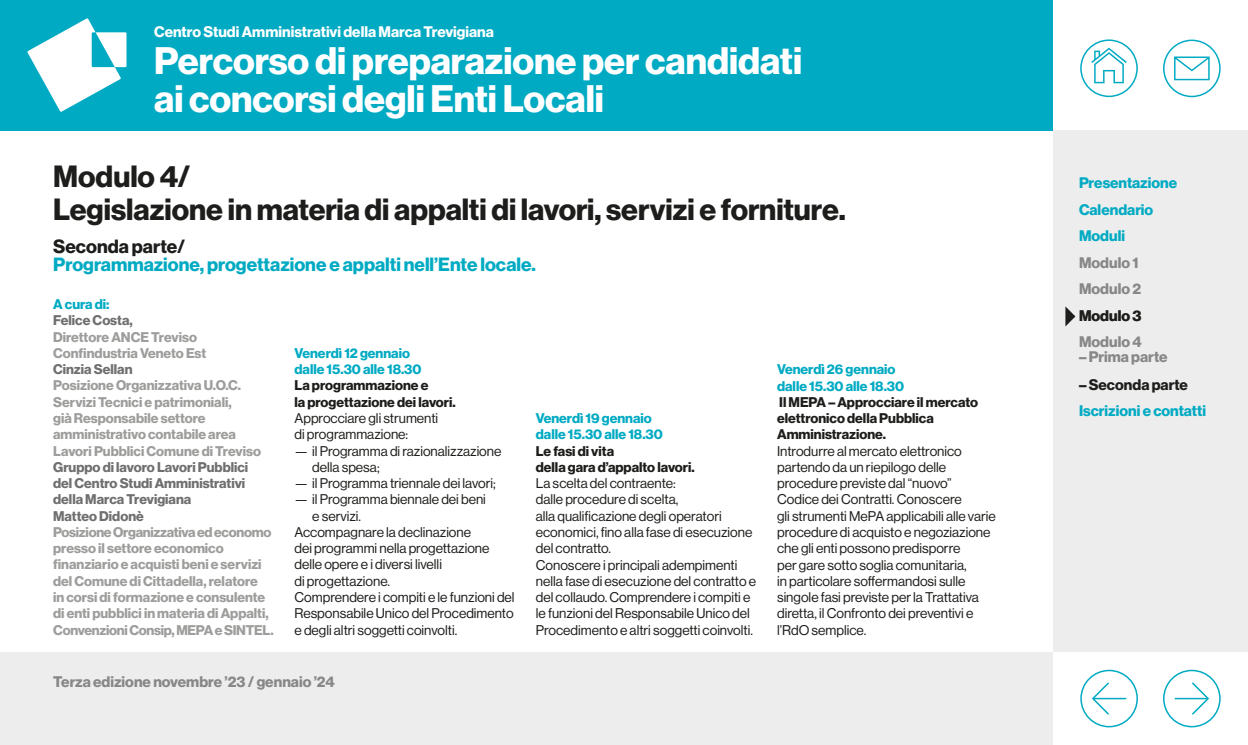
<style>
.page{position:relative;width:1248px;height:745px;background:#fff}
.page>*{position:absolute;margin:0;border:0;box-sizing:border-box;transform-origin:0 0}
.t1{font:37.5px/37.5px "N Haas Grotesk DS Pro 75 Bd";letter-spacing:-.005em;color:#fff}
.t2{font:30px/32.5px "N Haas Grotesk DS Pro 75 Bd";color:#1d1d1b}
.t3{font:18.75px "N Haas Grotesk DS Pro 75 Bd";color:#00aac3}
.t4{font:18.75px "N Haas Grotesk DS Pro 75 Bd";color:#1d1d1b}
.t5{font:15px/26.5px "N Haas Grotesk DS Pro 75 Bd";color:#878787}
.t6{font:15px/26.5px "N Haas Grotesk DS Pro 75 Bd";color:#00aac3}
.t7{font:15px "N Haas Grotesk DS Pro 75 Bd";color:#fff}
.t8{font:15px "N Haas Grotesk DS Pro 75 Bd";color:#1d1d1b}
.t9{font:13.75px/16.2px "N Haas Grotesk DS Pro 55 Rg";color:#1d1d1b}
.t10{font:13.75px/16.2px "N Haas Grotesk DS Pro 75 Bd";color:#9d9d9c}
.t11{font:13.75px/16.2px "N Haas Grotesk DS Pro 75 Bd";color:#1d1d1b}
.t12{font:13.75px/16.2px "N Haas Grotesk DS Pro 75 Bd";color:#00aac3}
.t13{font:13.75px/16.2px "N Haas Grotesk DS Pro 75 Bd";color:#706f6f}
</style>
<div class="page">
<div style="left:1052px;top:130px;width:195px;height:521px;background:#ededed"></div>
<div style="left:0;top:0;width:1052px;height:130px;background:#00aac3"></div>
<svg style="left:27px;top:18px;width:99px;height:94px"></svg>
<div style="left:0;top:651px;width:1052px;height:93px;background:#ededed"></div>
<svg style="left:1065px;top:306px;width:10px;height:20px"></svg>
<div style="left:1080px;top:39px;width:57px;height:58px;border:2px solid #00aac3;border-radius:50%"></div>
<svg style="left:1091px;top:48px;width:35px;height:35px"></svg>
<div style="left:1162px;top:40px;width:58px;height:57px;border:2px solid #00aac3;border-radius:50%"></div>
<svg style="left:1174px;top:56px;width:35px;height:24px"></svg>
<div style="left:1080px;top:669px;width:57px;height:58px;border:2px solid #00aac3;border-radius:50%"></div>
<svg style="left:1092px;top:682px;width:18px;height:33px"></svg>
<hr style="left:1093px;top:697px;width:33px;height:1px;background:#00aac3">
<div style="left:1162px;top:669px;width:58px;height:58px;border:2px solid #00aac3;border-radius:50%"></div>
<svg style="left:1190px;top:682px;width:19px;height:33px"></svg>
<hr style="left:1174px;top:697px;width:33px;height:1px;background:#00aac3">
<p class="t7" style="left:154px;top:23px;width:341px">Centro Studi Amministrativi della Marca Trevigiana</p>
<h1 class="t1" style="left:154px;top:43px;width:649px">Percorso di preparazione per candidati ai concorsi degli Enti Locali</h1>
<h2 class="t2" style="left:53px;top:161px;width:794px">Modulo 4/<br>Legislazione in materia di appalti di lavori, servizi e forniture.</h2>
<h3 class="t4" style="left:53px;top:235px;width:134px">Seconda parte/</h3>
<h3 class="t3" style="left:53px;top:254px;width:484px">Programmazione, progettazione e appalti nell’Ente locale.</h3>
<p class="t12" style="left:53px;top:296px;width:58px">A cura di:</p>
<p class="t13" style="left:53px;top:312px;width:81px">Felice Costa,</p>
<p class="t10" style="left:53px;top:329px;width:154px">Direttore ANCE Treviso<br>Confindustria Veneto Est</p>
<p class="t13" style="left:53px;top:361px;width:81px">Cinzia Sellan</p>
<p class="t10" style="left:53px;top:377px;width:209px">Posizione Organizzativa U.O.C.<br>Servizi Tecnici e patrimoniali,<br>già Responsabile settore amministrativo contabile area<br>Lavori Pubblici Comune di Treviso</p>
<p class="t13" style="left:53px;top:459px;width:196px">Gruppo di lavoro Lavori Pubblici del Centro Studi Amministrativi della Marca Trevigiana<br>Matteo Didonè</p>
<p class="t10" style="left:53px;top:524px;width:222px">Posizione Organizzativa ed economo presso il settore economico finanziario e acquisti beni e servizi del Comune di Cittadella, relatore<br>in corsi di formazione e consulente di enti pubblici in materia di Appalti, Convenzioni Consip, MEPA e SINTEL.</p>
<p class="t12" style="left:294px;top:345px;width:128px">Venerdì 12 gennaio dalle 15.30 alle 18.30</p>
<p class="t11" style="left:294px;top:377px;width:163px">La programmazione e<br>la progettazione dei lavori.</p>
<p class="t9" style="left:294px;top:410px;width:145px">Approcciare gli strumenti di programmazione:</p>
<p class="t9" style="left:312px;top:442px;width:191px;text-indent:-18px">— il Programma di razionalizzazione della spesa;</p>
<p class="t9" style="left:294px;top:475px;width:203px">— il Programma triennale dei lavori;</p>
<p class="t9" style="left:294px;top:491px;width:193px">— il Programma biennale dei beni</p>
<p class="t9" style="left:312px;top:507px;width:50px">e servizi.</p>
<p class="t9" style="left:294px;top:523px;width:178px">Accompagnare la declinazione</p>
<p class="t9" style="left:294px;top:540px;width:196px">dei programmi nella progettazione</p>
<p class="t9" style="left:294px;top:556px;width:149px">delle opere e i diversi livelli</p>
<p class="t9" style="left:294px;top:572px;width:97px">di progettazione.</p>
<p class="t9" style="left:294px;top:588px;width:222px">Comprendere i compiti e le funzioni del</p>
<p class="t9" style="left:294px;top:605px;width:221px">Responsabile Unico del Procedimento</p>
<p class="t9" style="left:294px;top:621px;width:164px">e degli altri soggetti coinvolti.</p>
<p class="t5" style="left:53px;top:668px;width:283px">Terza edizione novembre ’23 / gennaio ’24</p>
<p class="t12" style="left:535px;top:410px;width:128px">Venerdì 19 gennaio dalle 15.30 alle 18.30</p>
<p class="t11" style="left:535px;top:442px;width:160px">Le fasi di vita<br>della gara d’appalto lavori.</p>
<p class="t9" style="left:535px;top:475px;width:222px">La scelta del contraente:<br>dalle procedure di scelta,<br>alla qualificazione degli operatori economici, fino alla fase di esecuzione del contratto.<br>Conoscere i principali adempimenti nella fase di esecuzione del contratto e del collaudo. Comprendere i compiti e le funzioni del Responsabile Unico del Procedimento e altri soggetti coinvolti.</p>
<p class="t12" style="left:777px;top:361px;width:128px">Venerdì 26 gennaio dalle 15.30 alle 18.30</p>
<p class="t11" style="left:777px;top:394px;width:202px">Il MEPA – Approcciare il mercato elettronico della Pubblica<br>Amministrazione.</p>
<p class="t9" style="left:777px;top:442px;width:220px">Introdurre al mercato elettronico partendo da un riepilogo delle procedure previste dal “nuovo” Codice dei Contratti. Conoscere<br>gli strumenti MePA applicabili alle varie procedure di acquisto e negoziazione che gli enti possono predisporre<br>per gare sotto soglia comunitaria,<br>in particolare soffermandosi sulle singole fasi previste per la Trattativa diretta, il Confronto dei preventivi e l’RdO semplice.</p>
<p class="t6" style="left:1078px;top:170px;width:100px">Presentazione</p>
<p class="t6" style="left:1078px;top:196px;width:76px">Calendario<br>Moduli</p>
<p class="t5" style="left:1078px;top:249px;width:64px">Modulo 1<br>Modulo 2</p>
<p class="t8" style="left:1078px;top:306px;width:64px">Modulo 3</p>
<p class="t5" style="left:1078px;top:329px;width:64px">Modulo 4</p>
<p class="t5" style="left:1078px;top:344px;width:90px">– Prima parte</p>
<p class="t8" style="left:1078px;top:375px;width:110px">– Seconda parte</p>
<p class="t6" style="left:1078px;top:397px;width:128px">Iscrizioni e contatti</p>
</div>
